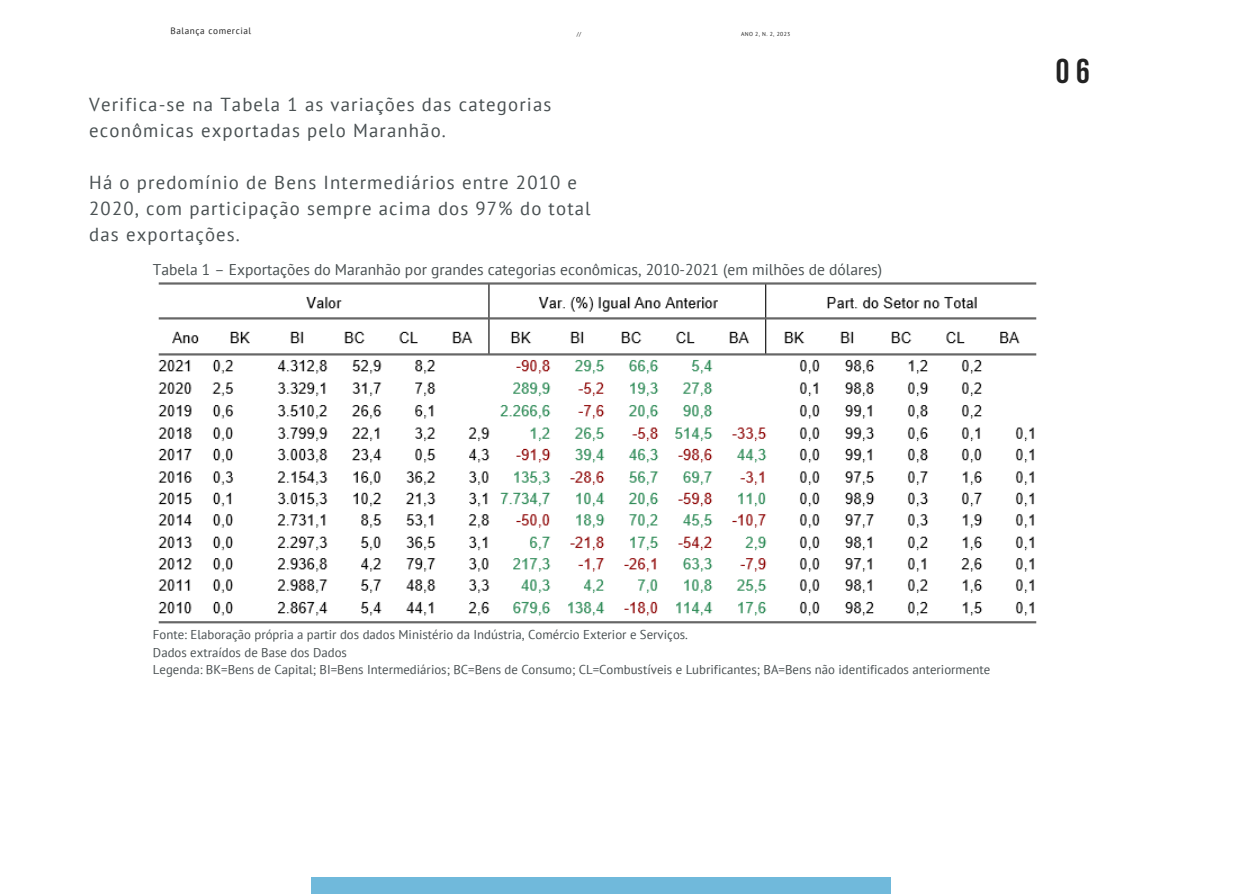
<style>
.page{position:relative;width:1233px;height:894px;background:#fff}
.page>*{position:absolute;margin:0;border:0;box-sizing:border-box;transform-origin:0 0}
.t1{font:700 34.35px "Bebas Neue";color:#222}
.t2{font:18.75px/25.8px "PT Sans";letter-spacing:.06em;color:#495052}
.t3{font:15.6px "PT Sans";color:#495052}
.t4{font:12.75px "PT Sans";color:#495052}
.t5{font:9.3px "PT Sans";letter-spacing:.06em;color:#222}
.t6{font:5.7px "PT Sans";letter-spacing:.06em;color:#222}
</style>
<div class="page">
<div style="left:312px;top:877px;width:579px;height:16px;background:#70b9db"></div>
<img style="left:158px;top:282px;width:879px;height:342px">
<p class="t5" style="left:171px;top:25px;width:82px">Balança comercial</p>
<p class="t6" style="left:577px;top:30px;width:6px">//</p>
<p class="t6" style="left:741px;top:30px;width:50px">ANO 2, N. 2, 2023</p>
<p class="t2" style="left:89px;top:91px;width:464px">Verifica-se na Tabela 1 as variações das categorias econômicas exportadas pelo Maranhão.</p>
<p class="t2" style="left:89px;top:169px;width:503px">Há o predomínio de Bens Intermediários entre 2010 e<br>2020, com participação sempre acima dos 97% do total das exportações.</p>
<p class="t3" style="left:153px;top:259px;width:731px">Tabela 1 – Exportações do Maranhão por grandes categorias econômicas, 2010-2021 (em milhões de dólares)</p>
<p class="t1" style="left:1056px;top:58px;width:36px">06</p>
<p class="t4" style="left:153px;top:626px;width:537px">Fonte: Elaboração própria a partir dos dados Ministério da Indústria, Comércio Exterior e Serviços.</p>
<p class="t4" style="left:153px;top:643px;width:195px">Dados extraídos de Base dos Dados</p>
<p class="t4" style="left:153px;top:660px;width:839px">Legenda: BK=Bens de Capital; BI=Bens Intermediários; BC=Bens de Consumo; CL=Combustíveis e Lubrificantes; BA=Bens não identificados anteriormente</p>
</div>
